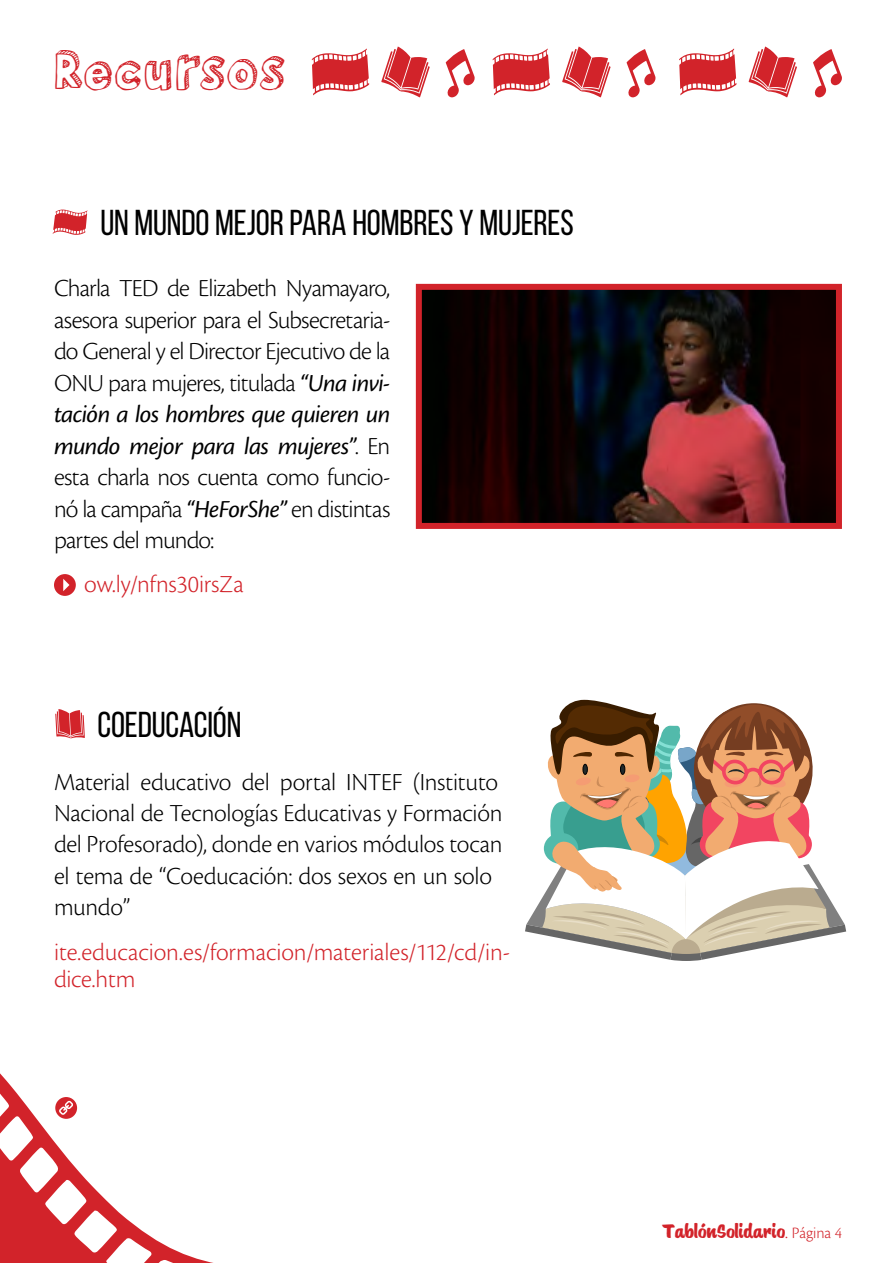
<style>
.page{position:relative;width:893px;height:1263px;background:#fff}
.page>*{position:absolute;margin:0;border:0;box-sizing:border-box;transform-origin:0 0}
.t1{font:46.5px "Bokka Half Shadow";color:#d2232a}
.t2{font:36px "Bebas Neue";letter-spacing:-.005em;color:#000}
.t3{font:300 25.5px/31.5px "Cronos Pro";letter-spacing:-.015em;color:#000;text-align:justify}
.t4{font:300 25.5px/27px "Cronos Pro";letter-spacing:-.005em;color:#d2232a}
.t5{font:19.5px "Saint Peter";color:#d2232a}
.s1{font-weight:400;font-style:italic}
.s2{font-family:"Aileron";font-weight:300;font-size:16.5px}
.s3{font-family:"Cronos Pro";font-weight:300;font-size:16.5px}
</style>
<div class="page">
<svg style="left:381px;top:46px;width:49px;height:51px"></svg>
<svg style="left:446px;top:49px;width:29px;height:48px"></svg>
<svg style="left:312px;top:48px;width:57px;height:47px"></svg>
<svg style="left:562px;top:46px;width:49px;height:51px"></svg>
<svg style="left:626px;top:49px;width:30px;height:48px"></svg>
<svg style="left:493px;top:48px;width:57px;height:47px"></svg>
<svg style="left:749px;top:46px;width:48px;height:51px"></svg>
<svg style="left:813px;top:49px;width:29px;height:48px"></svg>
<svg style="left:679px;top:48px;width:57px;height:47px"></svg>
<svg style="left:0;top:1073px;width:213px;height:190px"></svg>
<div style="left:54px;top:574px;width:22px;height:22px;background:#d2232a;border-radius:50%"></div>
<svg style="left:63px;top:579px;width:6px;height:12px"></svg>
<img style="left:423px;top:291px;width:412px;height:231px">
<div style="left:416px;top:284px;width:426px;height:245px;border:6px solid #d2232a"></div>
<svg style="left:55px;top:709px;width:30px;height:29px"></svg>
<svg style="left:53px;top:209px;width:34px;height:26px"></svg>
<svg style="left:55px;top:1097px;width:22px;height:22px"></svg>
<svg style="left:59px;top:1101px;width:14px;height:14px"></svg>
<svg style="left:525px;top:700px;width:321px;height:261px"></svg>
<hr style="left:583px;top:764px;width:4px;height:10px;background:#21292b;border-radius:50%">
<div style="left:582px;top:764px;width:6px;height:11px;border:1px solid #000;border-radius:50%"></div>
<div style="left:620px;top:764px;width:5px;height:10px;background:#21292b;border-radius:50%"></div>
<div style="left:620px;top:764px;width:5px;height:11px;border:1px solid #000;border-radius:50%"></div>
<h1 class="t1" style="left:54px;top:37px;width:233px">Recursos</h1>
<h2 class="t2" style="left:100px;top:203px;width:475px">UN MUNDO MEJOR PARA HOMBRES Y MUJERES</h2>
<p class="t3" style="left:54px;top:272px;width:338px">Charla TED de Elizabeth Nyamayaro, asesora superior para el Subsecretaria&shy;do General y el Director Ejecutivo de la ONU para mujeres, titulada <span class="s1">“Una invi&shy;tación a los hombres que quieren un mundo mejor para las mujeres”</span>. En esta charla nos cuenta como funcio&shy;nó la campaña <span class="s1">“HeForShe”</span> en distintas partes del mundo:</p>
<p class="t4" style="left:84px;top:570px;width:161px">ow.ly/nfns30irsZa</p>
<h2 class="t2" style="left:98px;top:705px;width:146px">COEDUCACIÓN</h2>
<p class="t3" style="left:54px;top:766px;width:450px;text-align:left">Material educativo del portal INTEF (Instituto Nacional de Tecnologías Educativas y Formación del Profesorado), donde en varios módulos tocan el tema de “Coeducación: dos sexos en un solo mundo”</p>
<p class="t4" style="left:54px;top:938px;width:457px">ite.educacion.es/formacion/materiales/112/cd/in&shy;dice.htm</p>
<p class="t5" style="left:662px;top:1222px;width:181px">TablónSolidario<span class="s2">.</span> <span class="s3">Página 4</span></p>
</div>
